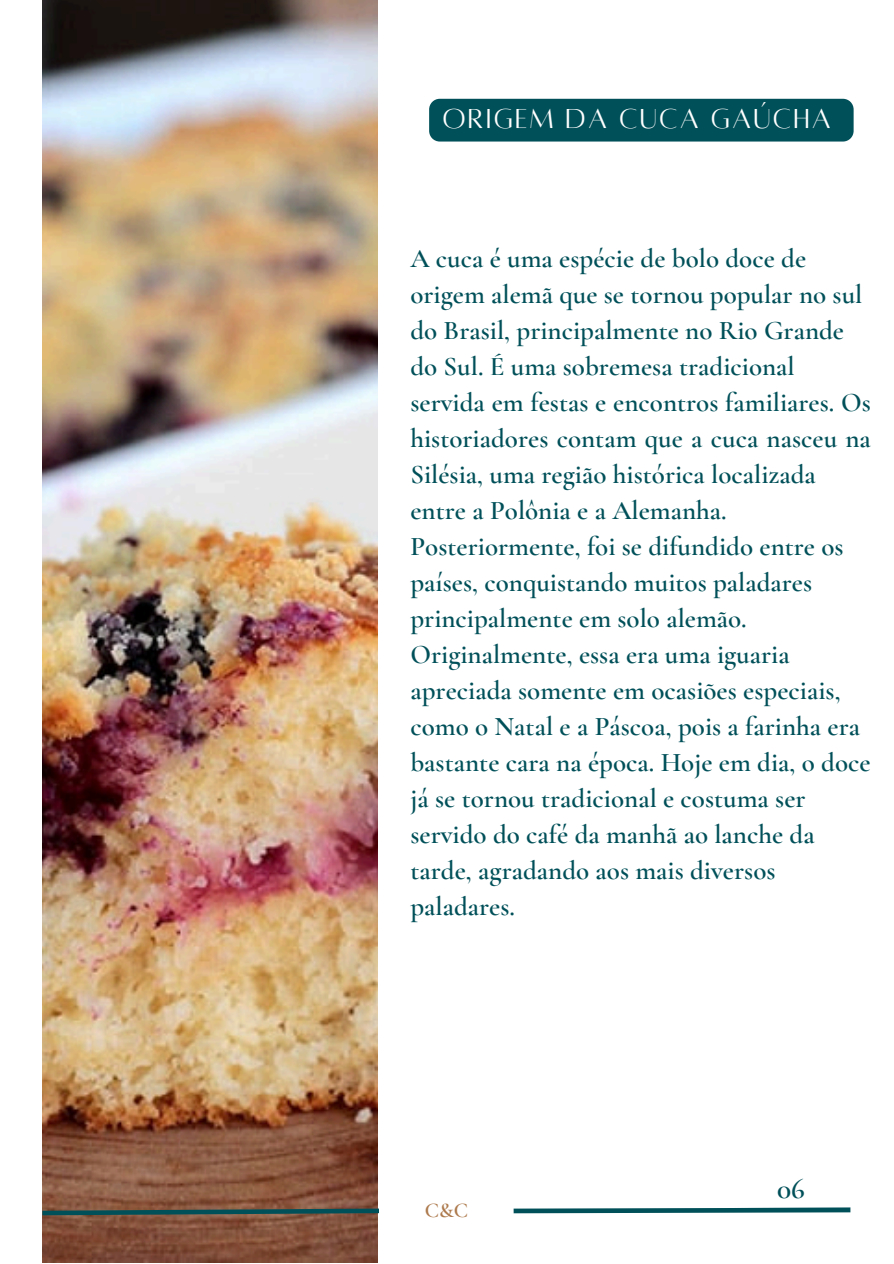
<style>
.page{position:relative;width:894px;height:1264px;background:#fff}
.page>*{position:absolute;margin:0;border:0;box-sizing:border-box;transform-origin:0 0}
.t1{font:30.3px "Alta regular";letter-spacing:.07em;color:#fff}
.t2{font:600 29.4px "Cormorant Garamond";color:#005059}
.t3{font:600 27px/36px "Cormorant Garamond";color:#005059}
.t4{font:600 21px "Cormorant Garamond";color:#ad7a4d}
</style>
<div class="page">
<img style="left:42px;top:0;width:336px;height:1262px">
<svg style="left:42px;top:1208px;width:337px;height:7px"></svg>
<div style="left:429px;top:99px;width:424px;height:42px;background:#005059"></div>
<svg style="left:513px;top:1207px;width:337px;height:6px"></svg>
<p class="t1" style="left:442px;top:104px;width:390px">ORIGEM DA CUCA GAÚCHA</p>
<p class="t3" style="left:410px;top:240px;width:462px">A cuca é uma espécie de bolo doce de origem alemã que se tornou popular no sul do Brasil, principalmente no Rio Grande do Sul. É uma sobremesa tradicional servida em festas e encontros familiares. Os historiadores contam que a cuca nasceu na Silésia, uma região histórica localizada entre a Polônia e a Alemanha.<br>Posteriormente, foi se difundido entre os países, conquistando muitos paladares principalmente em solo alemão.<br>Originalmente, essa era uma iguaria apreciada somente em ocasiões especiais, como o Natal e a Páscoa, pois a farinha era bastante cara na época. Hoje em dia, o doce já se tornou tradicional e costuma ser servido do café da manhã ao lanche da tarde, agradando aos mais diversos paladares.</p>
<h1 class="t4" style="left:424px;top:1197px;width:45px">C&amp;C</h1>
<p class="t2" style="left:776px;top:1170px;width:29px">06</p>
</div>
